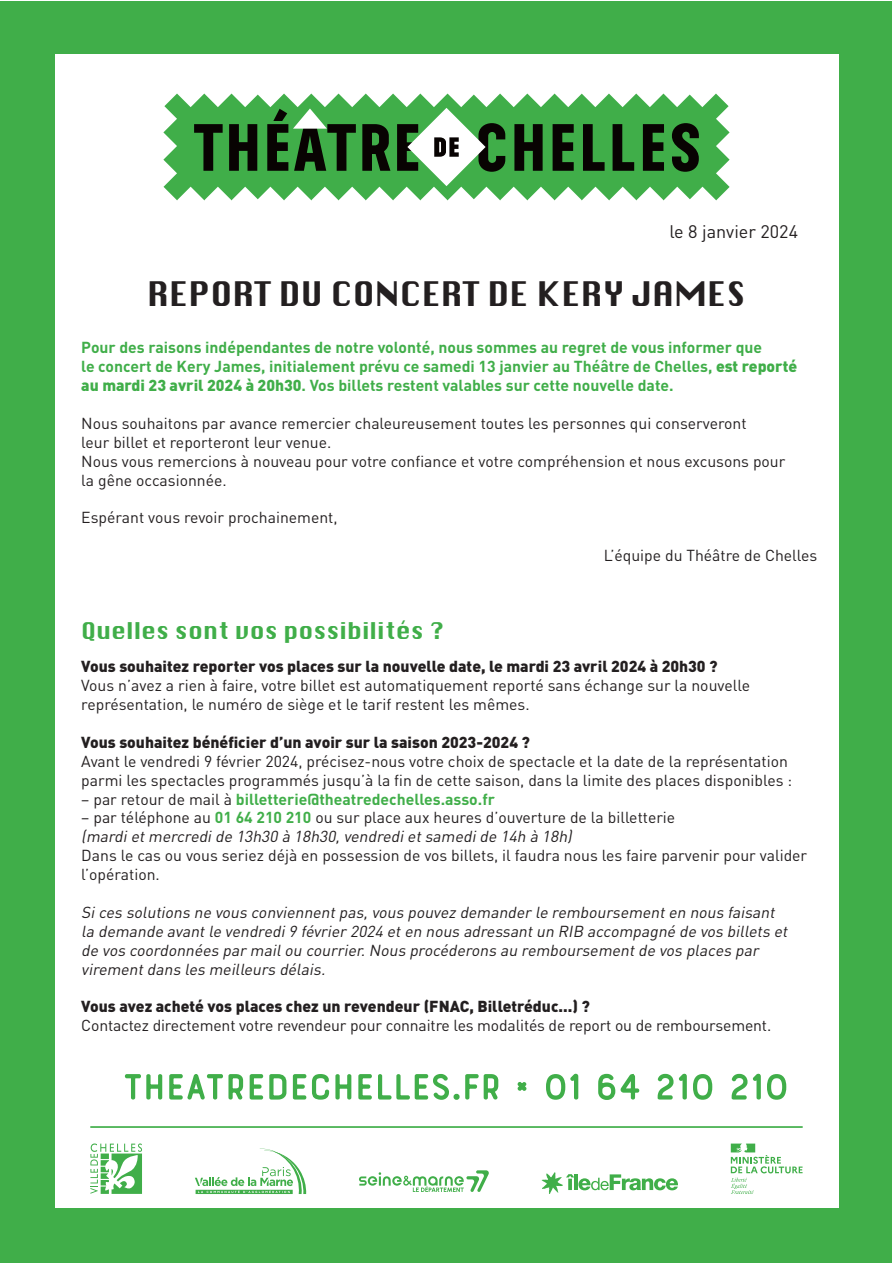
<style>
.page{position:relative;width:893px;height:1263px;background:#fff}
.page>*{position:absolute;margin:0;border:0;box-sizing:border-box;transform-origin:0 0}
.t1{font:33px "Krungthep";color:#231f20}
.t2{font:22.5px "Krungthep";color:#40ae49}
.t3{font:18px "DIN Pro";color:#231f20}
.t4{font:15.75px/18.9px "DIN Pro";color:#231f20}
.t5{font:700 15.75px/18.9px "DIN Pro";color:#40ae49}
.t6{font:italic 15.75px/18.9px "DIN Pro";color:#231f20}
.t7{font:900 15.75px "DIN Pro";color:#231f20}
.s1{font-weight:900}
.s2{font-weight:400;color:#231f20}
.s3{font-weight:700;color:#40ae49}
.s4{font-style:italic}
</style>
<div class="page">
<div style="left:1px;top:1px;width:891px;height:1261px;background:#40ae49"></div>
<div style="left:55px;top:55px;width:783px;height:1153px;background:#fff"></div>
<svg style="left:542px;top:1172px;width:136px;height:22px"></svg>
<svg style="left:195px;top:1148px;width:111px;height:46px"></svg>
<svg style="left:90px;top:1143px;width:52px;height:51px"></svg>
<svg style="left:359px;top:1170px;width:130px;height:22px"></svg>
<svg style="left:731px;top:1143px;width:71px;height:51px"></svg>
<hr style="left:90px;top:1126px;width:713px;height:2px;background:#40ae49">
<svg style="left:124px;top:1074px;width:375px;height:26px"></svg>
<svg style="left:517px;top:1082px;width:10px;height:9px"></svg>
<svg style="left:546px;top:1073px;width:33px;height:27px"></svg>
<svg style="left:598px;top:1073px;width:42px;height:27px"></svg>
<svg style="left:657px;top:1073px;width:56px;height:27px"></svg>
<svg style="left:731px;top:1073px;width:56px;height:27px"></svg>
<svg style="left:163px;top:94px;width:567px;height:107px"></svg>
<svg style="left:194px;top:106px;width:505px;height:82px;background:#3f8643"></svg>
<p class="t3" style="left:669px;top:219px;width:130px">le 8 janvier 2024</p>
<h1 class="t1" style="left:147px;top:275px;width:600px">REPORT DU CONCERT DE KERY JAMES</h1>
<p class="t5" style="left:81px;top:337px;width:717px">Pour des raisons indépendantes de notre volonté, nous sommes au regret de vous informer que<br>le concert de Kery James, initialement prévu ce samedi 13 janvier au Théâtre de Chelles, <span class="s1">est reporté au mardi 23 avril 2024 à 20h30</span>. Vos billets restent valables sur cette nouvelle date.</p>
<p class="t4" style="left:81px;top:413px;width:706px">Nous souhaitons par avance remercier chaleureusement toutes les personnes qui conserveront<br>leur billet et reporteront leur venue.<br>Nous vous remercions à nouveau pour votre confiance et votre compréhension et nous excusons pour la gêne occasionnée.</p>
<p class="t4" style="left:81px;top:508px;width:258px">Espérant vous revoir prochainement,</p>
<p class="t4" style="left:604px;top:545px;width:215px">L’équipe du Théâtre de Chelles</p>
<h2 class="t2" style="left:81px;top:618px;width:365px">Quelles sont vos possibilités ?</h2>
<p class="t7" style="left:81px;top:656px;width:638px">Vous souhaitez reporter vos places sur la nouvelle date, le mardi 23 avril 2024 à 20h30 ?</p>
<p class="t4" style="left:81px;top:675px;width:670px">Vous n’avez a rien à faire, votre billet est automatiquement reporté sans échange sur la nouvelle représentation, le numéro de siège et le tarif restent les mêmes.</p>
<p class="t7" style="left:81px;top:731px;width:450px">Vous souhaitez bénéficier d’un avoir sur la saison 2023-2024 ?</p>
<p class="t4" style="left:81px;top:751px;width:712px">Avant le vendredi 9 février 2024, précisez-nous votre choix de spectacle et la date de la représentation parmi les spectacles programmés jusqu’à la fin de cette saison, dans la limite des places disponibles :</p>
<p class="t5" style="left:81px;top:789px;width:415px"><span class="s2">– par retour de mail à</span> billetterie@theatredechelles.asso.fr</p>
<p class="t4" style="left:81px;top:808px;width:595px">– par téléphone au <span class="s3">01 64 210 210</span> ou sur place aux heures d’ouverture de la billetterie <span class="s4">(mardietmercredide 13h30 à 18h30,vendredietsamedide 14h à 18h)</span></p>
<p class="t4" style="left:81px;top:845px;width:727px">Dans le cas ou vous seriez déjà en possession de vos billets, il faudra nous les faire parvenir pour valider l’opération.</p>
<p class="t6" style="left:81px;top:902px;width:711px">Sices solutions ne vous conviennentpas,vous pouvez demander le remboursementen nous faisant la demande avantle vendredi9 février 2024 eten nous adressantun RIB accompagné de vos billets et de vos coordonnées par mailou courrier.Nous procéderons au remboursementde vos places par virementdans les meilleurs délais.</p>
<p class="t7" style="left:81px;top:996px;width:510px">Vous avez acheté vos places chez un revendeur (FNAC, Billetréduc...) ?</p>
<p class="t4" style="left:81px;top:1015px;width:691px">Contactez directement votre revendeur pour connaitre les modalités de report ou de remboursement.</p>
</div>
